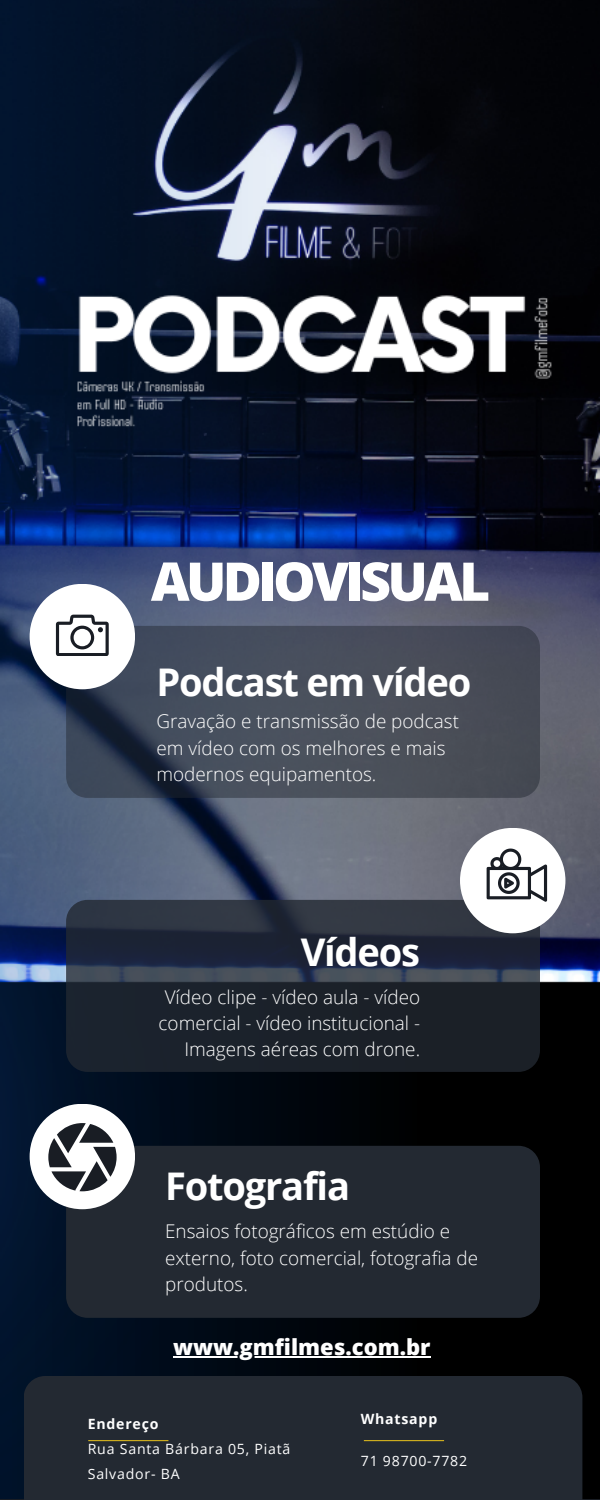
<style>
.page{position:relative;width:600px;height:1500px;background:#fff}
.page>*{position:absolute;margin:0;border:0;box-sizing:border-box;transform-origin:0 0}
.t1{font:800 53.4px "Open Sans";letter-spacing:-.07em;color:#fff}
.t2{font:700 38.1px "Open Sans";letter-spacing:-.03em;color:#fff}
.t3{font:800 22px "Open Sans";color:#fff}
.t4{font:300 18.9px/26.4px "Open Sans";color:#fff}
.t5{font:14.1px/24.7px "Open Sans";letter-spacing:.055em;color:#fff}
.t6{font:700 14.1px "Open Sans";letter-spacing:.055em;color:#fff}
</style>
<div class="page">
<img style="left:0;top:0;width:599px;height:1498px">
<svg style="left:66px;top:626px;width:474px;height:172px;background:#434a57"></svg>
<div style="left:66px;top:1146px;width:474px;height:172px;background:#232932;border-radius:21px"></div>
<div style="left:24px;top:1376px;width:558px;height:124px;background:#232932"></div>
<svg style="left:66px;top:900px;width:474px;height:172px;background:#222835"></svg>
<div style="left:30px;top:584px;width:105px;height:105px;background:#fff;border-radius:50%"></div>
<div style="left:30px;top:1104px;width:105px;height:105px;background:#fff;border-radius:50%"></div>
<div style="left:460px;top:828px;width:105px;height:105px;background:#fff;border-radius:50%"></div>
<hr style="left:88px;top:1440px;width:80px;height:1px;background:#eac31c">
<hr style="left:364px;top:1440px;width:80px;height:1px;background:#eac31c">
<svg style="left:56px;top:615px;width:52px;height:41px"></svg>
<svg style="left:487px;top:849px;width:60px;height:53px"></svg>
<svg style="left:48px;top:1123px;width:69px;height:68px"></svg>
<hr style="left:173px;top:1356px;width:258px;height:2px;background:#fff">
<p class="t1" style="left:151px;top:544px;width:341px">AUDIOVISUAL</p>
<p class="t2" style="left:156px;top:655px;width:316px">Podcast em vídeo</p>
<p class="t4" style="left:156px;top:708px;width:304px">Gravação e transmissão de podcast em vídeo com os melhores e mais modernos equipamentos.</p>
<p class="t2" style="left:301px;top:925px;width:121px">Vídeos</p>
<p class="t4" style="left:159px;top:983px;width:263px;text-align:right">Vídeo clipe - vídeo aula - vídeo comercial - vídeo institucional -<br>Imagens aéreas com drone.</p>
<p class="t2" style="left:165px;top:1159px;width:186px">Fotografia</p>
<p class="t4" style="left:165px;top:1218px;width:315px">Ensaios fotográficos em estúdio e externo, foto comercial, fotografia de produtos.</p>
<p class="t3" style="left:173px;top:1331px;width:259px">www.gmfilmes.com.br</p>
<p class="t6" style="left:88px;top:1414px;width:72px">Endereço</p>
<p class="t6" style="left:361px;top:1409px;width:78px">Whatsapp</p>
<p class="t5" style="left:88px;top:1436px;width:204px">Rua Santa Bárbara 05, Piatã<br>Salvador- BA</p>
<p class="t5" style="left:361px;top:1448px;width:108px">71 98700-7782</p>
</div>
